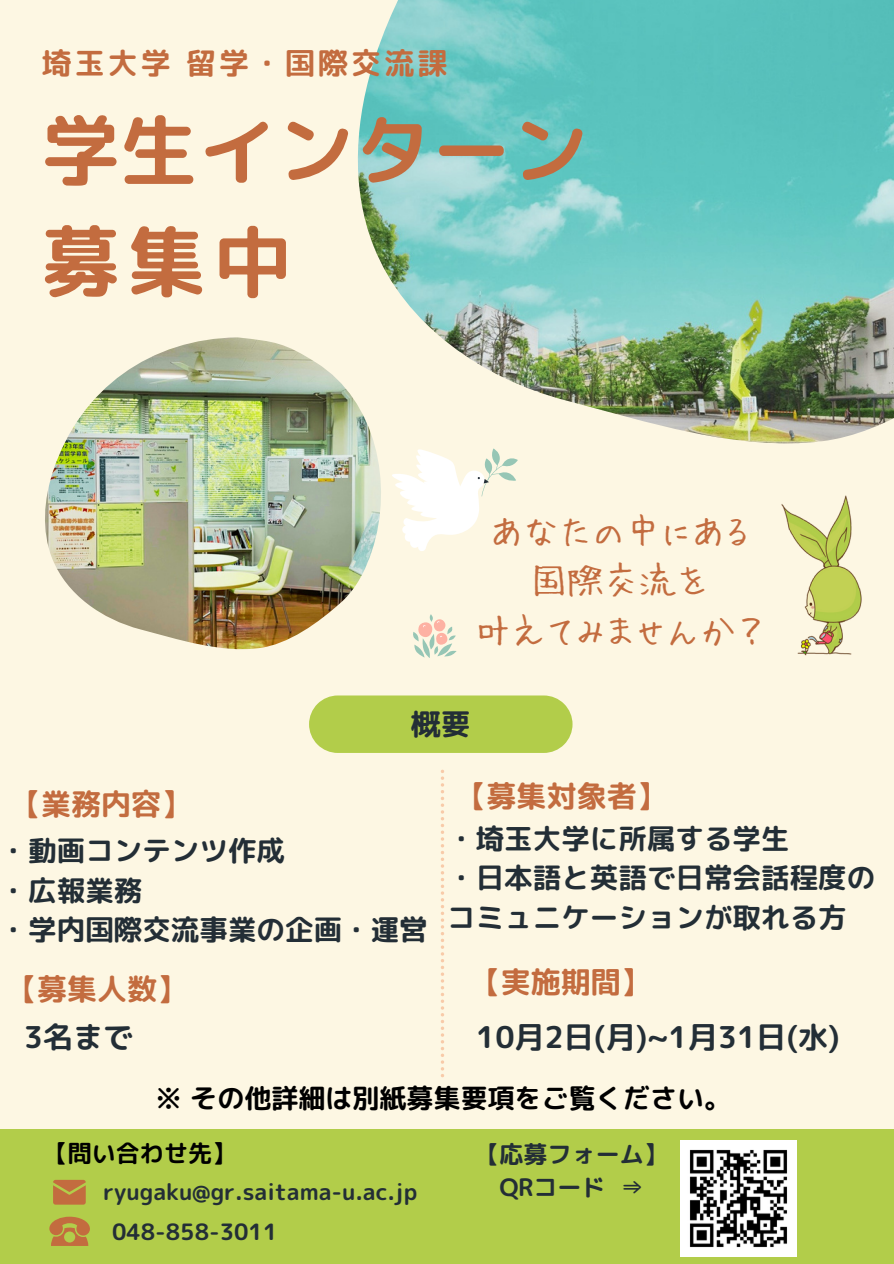
<style>
.page{position:relative;width:894px;height:1264px;background:#fff}
.page>*{position:absolute;margin:0;border:0;box-sizing:border-box;transform-origin:0 0}
.t1{font:78px "rounded mplus 1 p bold";color:#c36c3f}
.t2{font:36.45px "Hui Font P";color:#c36c3f}
.t3{font:30px "rounded mplus 1 p bold";color:#c36c3f}
.t4{font:30px "rounded mplus 1 p bold";color:#232e36}
.t5{font:30px "rounded mplus 1 p bold";letter-spacing:.1em;color:#c36c3f}
.t6{font:28.5px/39.5px "rounded mplus 1 p bold";color:#232e36}
.t7{font:27px "rounded mplus 1 p bold";color:#000}
.t8{font:24px "rounded mplus 1 p bold";color:#232e36}
.t9{font:24px "rounded mplus 1 p bold";color:#000}
.t10{font:22.5px "rounded mplus 1 p bold";color:#232e36}
</style>
<div class="page">
<div style="left:0;top:0;width:893px;height:1263px;background:#fdf7e3"></div>
<div style="left:309px;top:695px;width:263px;height:58px;background:#b2cd4a"></div>
<div style="left:0;top:1129px;width:893px;height:134px;background:#b2cd4a"></div>
<svg style="left:440px;top:769px;width:4px;height:308px"></svg>
<svg style="left:392px;top:448px;width:126px;height:103px"></svg>
<svg style="left:413px;top:614px;width:43px;height:44px"></svg>
<img style="left:45px;top:337px;width:336px;height:312px">
<img style="left:350px;top:0;width:543px;height:443px">
<svg style="left:49px;top:1216px;width:41px;height:29px"></svg>
<svg style="left:53px;top:1179px;width:33px;height:25px"></svg>
<img style="left:781px;top:495px;width:81px;height:161px">
<img style="left:680px;top:1140px;width:116px;height:116px">
<p class="t5" style="left:42px;top:41px;width:407px">埼玉大学留学・国際交流課</p>
<p class="t1" style="left:42px;top:95px;width:548px">学生インターン</p>
<p class="t1" style="left:42px;top:206px;width:251px">募集中</p>
<p class="t2" style="left:489px;top:511px;width:262px">あなたの中にある</p>
<p class="t2" style="left:530px;top:561px;width:179px">国際交流を</p>
<p class="t2" style="left:475px;top:611px;width:290px">叶えてみませんか？</p>
<p class="t4" style="left:410px;top:702px;width:62px">概要</p>
<p class="t3" style="left:11px;top:783px;width:182px">【業務内容】</p>
<p class="t3" style="left:456px;top:775px;width:212px">【募集対象者】</p>
<p class="t6" style="left:0;top:830px;width:287px">・動画コンテンツ作成</p>
<p class="t6" style="left:0;top:870px;width:144px">・広報業務</p>
<p class="t6" style="left:0;top:909px;width:429px">・学内国際交流事業の企画・運営</p>
<p class="t3" style="left:7px;top:967px;width:182px">【募集人数】</p>
<p class="t4" style="left:24px;top:1015px;width:111px">3名まで</p>
<p class="t6" style="left:447px;top:818px;width:344px">・埼玉大学に所属する学生</p>
<p class="t6" style="left:447px;top:857px;width:429px">・日本語と英語で日常会話程度のコミュニケーションが取れる方</p>
<p class="t3" style="left:470px;top:960px;width:182px">【実施期間】</p>
<p class="t4" style="left:476px;top:1015px;width:365px">10月2日(月)~1月31日(水)</p>
<p class="t7" style="left:155px;top:1079px;width:577px">※ その他詳細は別紙募集要項をご覧ください。</p>
<p class="t9" style="left:44px;top:1136px;width:194px">【問い合わせ先】</p>
<p class="t8" style="left:475px;top:1137px;width:194px">【応募フォーム】</p>
<p class="t8" style="left:499px;top:1169px;width:146px">QRコード ⇒</p>
<p class="t10" style="left:103px;top:1175px;width:315px">ryugaku@gr.saitama-u.ac.jp</p>
<p class="t10" style="left:112px;top:1216px;width:167px">048-858-3011</p>
</div>
